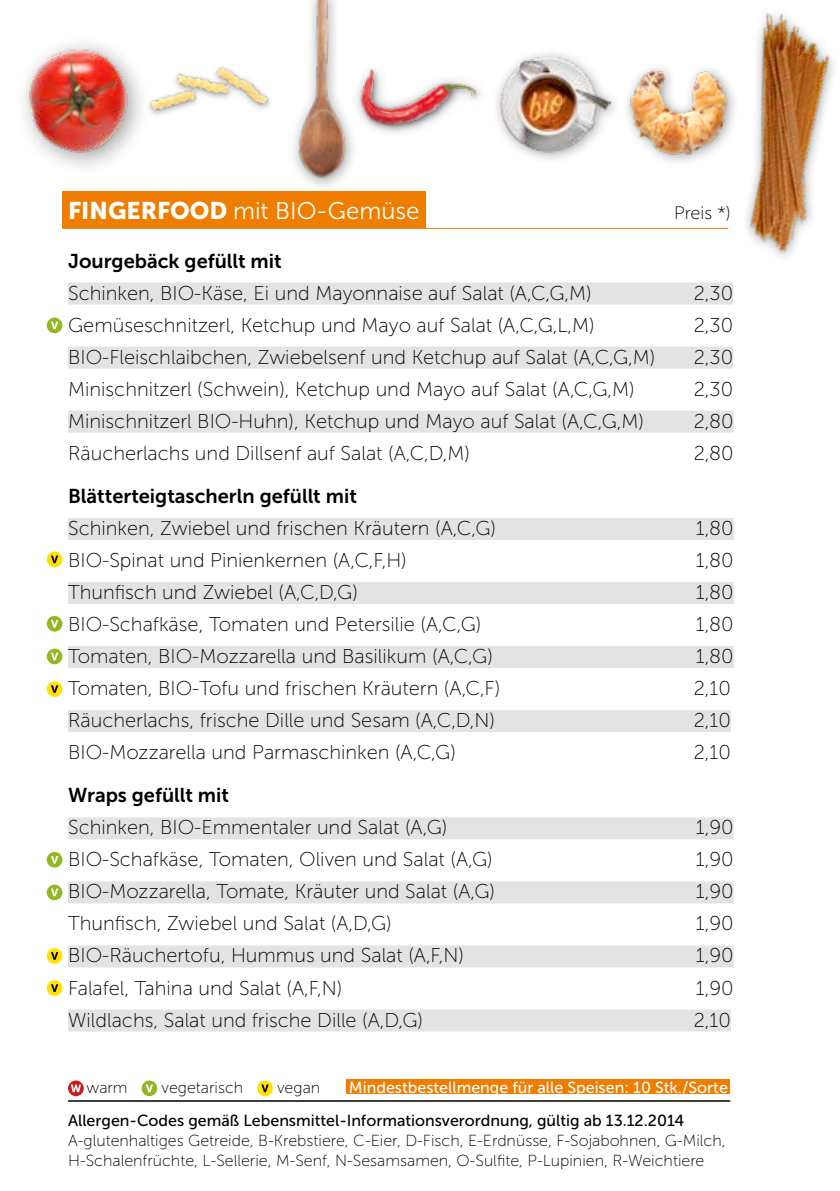
<style>
.page{position:relative;width:840px;height:1191px;background:#fff}
.page>*{position:absolute;margin:0;border:0;box-sizing:border-box;transform-origin:0 0}
.t1{font:24px "Museo Sans 300";color:#fff}
.t2{font:20px "Museo Sans 100";color:#000}
.t3{font:20px "Museo Sans 700";color:#000}
.t4{font:18px "Museo Sans 100";color:#000}
.t5{font:16px/20px "Museo Sans 100";color:#000}
.t6{font:16px "Museo Sans 500";color:#000}
.t7{font:16px "Museo Sans 500";color:#fff}
.s1{font-family:"Museo Sans 900"}
</style>
<div class="page">
<div style="left:15px;top:35px;width:136px;height:141px;background:#000;opacity:.4"></div>
<img style="left:15px;top:43px;width:116px;height:112px">
<div style="left:491px;top:48px;width:131px;height:116px;background:#000;opacity:.4"></div>
<img style="left:499px;top:58px;width:111px;height:95px">
<img style="left:294px;top:0;width:60px;height:187px">
<div style="left:350px;top:60px;width:139px;height:79px;background:#fff"></div>
<img style="left:351px;top:58px;width:129px;height:75px">
<img style="left:131px;top:35px;width:140px;height:131px">
<div style="left:62px;top:191px;width:363px;height:37px;background:#ef7d00"></div>
<hr style="left:62px;top:228px;width:665px;height:1px;background:#ef7d00">
<div style="left:68px;top:282px;width:664px;height:22px;background:#e3e3e3"></div>
<div style="left:68px;top:346px;width:664px;height:22px;background:#e3e3e3"></div>
<div style="left:68px;top:410px;width:665px;height:22px;background:#e3e3e3"></div>
<div style="left:68px;top:518px;width:665px;height:22px;background:#e3e3e3"></div>
<div style="left:68px;top:582px;width:665px;height:22px;background:#e3e3e3"></div>
<div style="left:68px;top:646px;width:665px;height:22px;background:#e3e3e3"></div>
<div style="left:68px;top:710px;width:662px;height:22px;background:#e3e3e3"></div>
<div style="left:68px;top:817px;width:665px;height:22px;background:#e3e3e3"></div>
<div style="left:68px;top:881px;width:665px;height:22px;background:#e3e3e3"></div>
<div style="left:68px;top:945px;width:665px;height:22px;background:#e3e3e3"></div>
<div style="left:68px;top:1009px;width:662px;height:22px;background:#e3e3e3"></div>
<img style="left:621px;top:50px;width:114px;height:114px">
<img style="left:746px;top:12px;width:88px;height:245px">
<div style="left:47px;top:317px;width:15px;height:16px;background:#90b923;border-radius:50%"></div>
<svg style="left:51px;top:321px;width:7px;height:8px"></svg>
<div style="left:47px;top:616px;width:15px;height:15px;background:#90b923;border-radius:50%"></div>
<svg style="left:51px;top:620px;width:7px;height:7px"></svg>
<div style="left:47px;top:852px;width:15px;height:15px;background:#90b923;border-radius:50%"></div>
<svg style="left:51px;top:856px;width:7px;height:7px"></svg>
<div style="left:47px;top:648px;width:15px;height:16px;background:#90b923;border-radius:50%"></div>
<svg style="left:51px;top:652px;width:7px;height:8px"></svg>
<div style="left:47px;top:884px;width:15px;height:16px;background:#90b923;border-radius:50%"></div>
<svg style="left:51px;top:888px;width:7px;height:8px"></svg>
<div style="left:47px;top:551px;width:15px;height:16px;background:#ffe200;border-radius:50%"></div>
<svg style="left:51px;top:555px;width:7px;height:8px"></svg>
<div style="left:47px;top:948px;width:15px;height:15px;background:#ffe200;border-radius:50%"></div>
<svg style="left:51px;top:952px;width:7px;height:7px"></svg>
<div style="left:47px;top:980px;width:15px;height:16px;background:#ffe200;border-radius:50%"></div>
<svg style="left:51px;top:984px;width:7px;height:8px"></svg>
<div style="left:47px;top:681px;width:15px;height:16px;background:#ffe200;border-radius:50%"></div>
<svg style="left:51px;top:685px;width:7px;height:8px"></svg>
<hr style="left:68px;top:1100px;width:661px;height:1px;background:#000">
<div style="left:346px;top:1079px;width:383px;height:15px;background:#ef7d00"></div>
<svg style="left:68px;top:1080px;width:16px;height:16px"></svg>
<svg style="left:71px;top:1084px;width:10px;height:8px"></svg>
<svg style="left:141px;top:1080px;width:16px;height:16px"></svg>
<svg style="left:146px;top:1084px;width:7px;height:8px"></svg>
<svg style="left:257px;top:1080px;width:16px;height:16px"></svg>
<svg style="left:261px;top:1084px;width:7px;height:8px"></svg>
<p class="t1" style="left:68px;top:197px;width:353px"><span class="s1">FINGERFOOD</span> mit BIO-Gemüse</p>
<p class="t4" style="left:673px;top:203px;width:58px">Preis *)</p>
<p class="t3" style="left:68px;top:249px;width:215px">Jourgebäck gefüllt mit</p>
<p class="t2" style="left:68px;top:282px;width:525px">Schinken, BIO-Käse, Ei und Mayonnaise auf Salat (A,C,G,M)</p>
<p class="t2" style="left:693px;top:282px;width:41px">2,30</p>
<p class="t2" style="left:68px;top:314px;width:528px">Gemüseschnitzerl, Ketchup und Mayo auf Salat (A,C,G,L,M)</p>
<p class="t2" style="left:693px;top:314px;width:41px">2,30</p>
<p class="t2" style="left:68px;top:346px;width:588px">BIO-Fleischlaibchen, Zwiebelsenf und Ketchup auf Salat (A,C,G,M)</p>
<p class="t2" style="left:693px;top:346px;width:41px">2,30</p>
<p class="t2" style="left:68px;top:378px;width:567px">Minischnitzerl (Schwein), Ketchup und Mayo auf Salat (A,C,G,M)</p>
<p class="t2" style="left:693px;top:378px;width:41px">2,30</p>
<p class="t2" style="left:68px;top:410px;width:577px">Minischnitzerl BIO-Huhn), Ketchup und Mayo auf Salat (A,C,G,M)</p>
<p class="t2" style="left:693px;top:410px;width:42px">2,80</p>
<p class="t2" style="left:68px;top:442px;width:403px">Räucherlachs und Dillsenf auf Salat (A,C,D,M)</p>
<p class="t2" style="left:693px;top:442px;width:42px">2,80</p>
<p class="t3" style="left:68px;top:485px;width:290px">Blätterteigtascherln gefüllt mit</p>
<p class="t2" style="left:68px;top:517px;width:429px">Schinken, Zwiebel und frischen Kräutern (A,C,G)</p>
<p class="t2" style="left:695px;top:517px;width:39px">1,80</p>
<p class="t2" style="left:68px;top:549px;width:340px">BIO-Spinat und Pinienkernen (A,C,F,H)</p>
<p class="t2" style="left:695px;top:549px;width:39px">1,80</p>
<p class="t2" style="left:68px;top:581px;width:291px">Thunfisch und Zwiebel (A,C,D,G)</p>
<p class="t2" style="left:695px;top:581px;width:39px">1,80</p>
<p class="t2" style="left:68px;top:613px;width:414px">BIO-Schafkäse, Tomaten und Petersilie (A,C,G)</p>
<p class="t2" style="left:695px;top:613px;width:39px">1,80</p>
<p class="t2" style="left:68px;top:645px;width:426px">Tomaten, BIO-Mozzarella und Basilikum (A,C,G)</p>
<p class="t2" style="left:695px;top:645px;width:39px">1,80</p>
<p class="t2" style="left:68px;top:677px;width:433px">Tomaten, BIO-Tofu und frischen Kräutern (A,C,F)</p>
<p class="t2" style="left:693px;top:677px;width:39px">2,10</p>
<p class="t2" style="left:68px;top:709px;width:428px">Räucherlachs, frische Dille und Sesam (A,C,D,N)</p>
<p class="t2" style="left:693px;top:709px;width:39px">2,10</p>
<p class="t2" style="left:68px;top:741px;width:389px">BIO-Mozzarella und Parmaschinken (A,C,G)</p>
<p class="t2" style="left:693px;top:741px;width:39px">2,10</p>
<p class="t3" style="left:68px;top:784px;width:162px">Wraps gefüllt mit</p>
<p class="t2" style="left:68px;top:817px;width:380px">Schinken, BIO-Emmentaler und Salat (A,G)</p>
<p class="t2" style="left:695px;top:817px;width:39px">1,90</p>
<p class="t2" style="left:68px;top:849px;width:426px">BIO-Schafkäse, Tomaten, Oliven und Salat (A,G)</p>
<p class="t2" style="left:695px;top:849px;width:39px">1,90</p>
<p class="t2" style="left:68px;top:881px;width:428px">BIO-Mozzarella, Tomate, Kräuter und Salat (A,G)</p>
<p class="t2" style="left:695px;top:881px;width:39px">1,90</p>
<p class="t2" style="left:68px;top:913px;width:325px">Thunfisch, Zwiebel und Salat (A,D,G)</p>
<p class="t2" style="left:695px;top:913px;width:39px">1,90</p>
<p class="t2" style="left:68px;top:945px;width:397px">BIO-Räuchertofu, Hummus und Salat (A,F,N)</p>
<p class="t2" style="left:695px;top:945px;width:39px">1,90</p>
<p class="t2" style="left:68px;top:977px;width:275px">Falafel, Tahina und Salat (A,F,N)</p>
<p class="t2" style="left:695px;top:977px;width:39px">1,90</p>
<p class="t2" style="left:68px;top:1009px;width:356px">Wildlachs, Salat und frische Dille (A,D,G)</p>
<p class="t2" style="left:693px;top:1009px;width:39px">2,10</p>
<p class="t5" style="left:86px;top:1077px;width:43px">warm</p>
<p class="t5" style="left:161px;top:1077px;width:83px">vegetarisch</p>
<p class="t5" style="left:277px;top:1077px;width:45px">vegan</p>
<p class="t7" style="left:349px;top:1078px;width:380px">Mindestbestellmenge für alle Speisen: 10 Stk./Sorte</p>
<p class="t6" style="left:68px;top:1112px;width:617px">Allergen-Codes gemäß Lebensmittel-Informationsverordnung, gültig ab 13.12.2014</p>
<p class="t5" style="left:68px;top:1131px;width:658px">A-glutenhaltiges Getreide, B-Krebstiere, C-Eier, D-Fisch, E-Erdnüsse, F-Sojabohnen, G-Milch,<br>H-Schalenfrüchte, L-Sellerie, M-Senf, N-Sesamsamen, O-Sulfite, P-Lupinien, R-Weichtiere</p>
</div>
